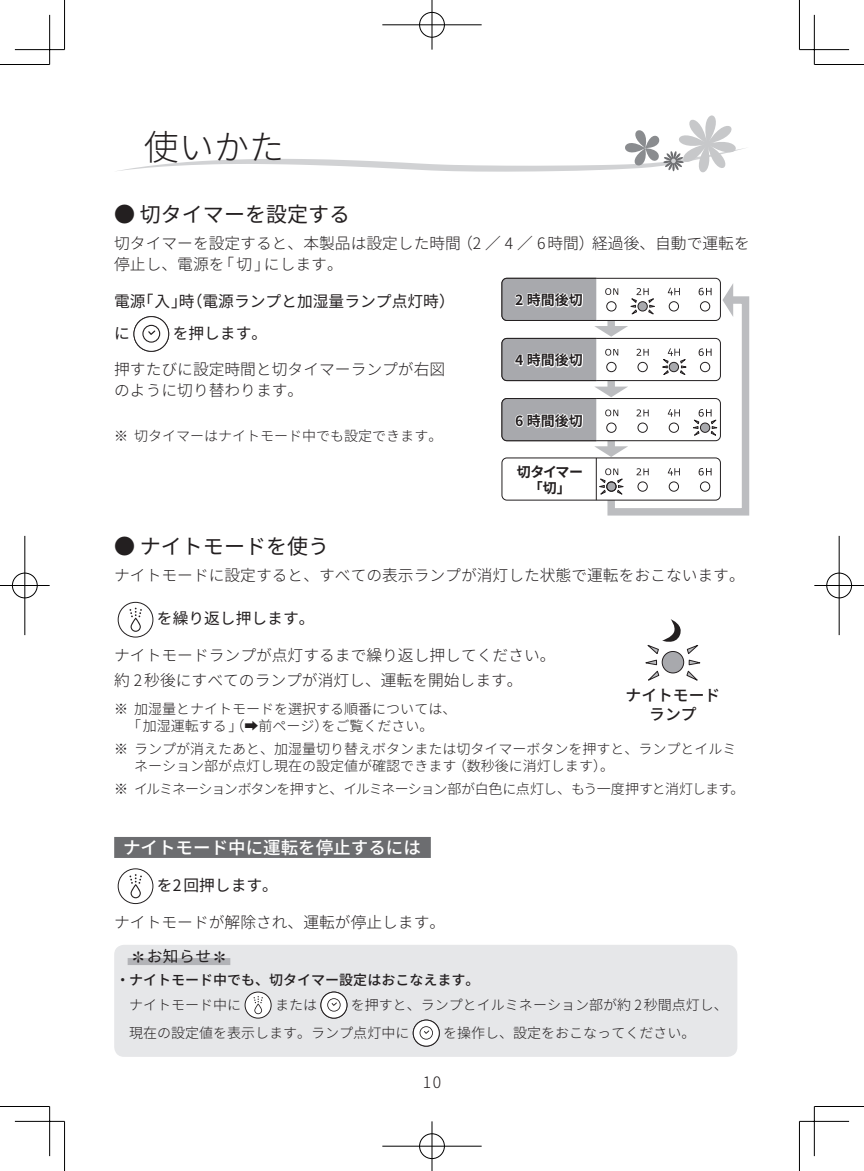
<style>
.page{position:relative;width:864px;height:1171px;background:#fff}
.page>*{position:absolute;margin:0;border:0;box-sizing:border-box;transform-origin:0 0}
.t1{font:300 35px "Noto Sans CJ Kjp";color:#231f20}
.t2{font:21px "Noto Sans CJ Kjp";color:#231f20}
.t3{font:500 17.5px "Noto Sans CJ Kjp";color:#fff}
.t4{font:300 15.75px/21px "Noto Sans CJ Kjp";color:#231f20}
.t5{font:15.75px/31.5px "Noto Sans CJ Kjp";color:#231f20}
.t6{font:500 15.75px/19.2px "Noto Sans CJ Kjp";color:#231f20;text-align:center}
.t7{font:300 14px/17.5px "Noto Sans CJ Kjp";color:#231f20}
.t8{font:300 14px "Noto Sans CJ Kjp";letter-spacing:-.055em;color:#231f20}
.t9{font:500 14px "Noto Sans CJ Kjp";color:#231f20}
.t10{font:700 14px/15.8px "Noto Sans CJ Kjp";color:#231f20;text-align:center}
</style>
<div class="page">
<svg style="left:118px;top:115px;width:627px;height:58px"></svg>
<div style="left:118px;top:602px;width:35px;height:35px;border:1px solid #231f20;border-radius:50%"></div>
<svg style="left:129px;top:608px;width:13px;height:24px"></svg>
<svg style="left:645px;top:619px;width:56px;height:62px"></svg>
<div style="left:114px;top:837px;width:316px;height:21px;background:#6c6d70"></div>
<div style="left:118px;top:868px;width:35px;height:36px;border:1px solid #231f20;border-radius:50%"></div>
<svg style="left:129px;top:874px;width:13px;height:24px"></svg>
<svg style="left:501px;top:278px;width:248px;height:237px"></svg>
<div style="left:133px;top:316px;width:36px;height:36px;border:1px solid #231f20;border-radius:50%"></div>
<svg style="left:142px;top:325px;width:18px;height:18px"></svg>
<div style="left:114px;top:945px;width:623px;height:112px;background:#e6e7e9;border-radius:10px"></div>
<div style="left:128px;top:958px;width:102px;height:7px;background:#b2b3b7"></div>
<div style="left:245px;top:992px;width:26px;height:26px;background:#fff;border-radius:50%"></div>
<div style="left:245px;top:992px;width:26px;height:26px;border:1px solid #231f20;border-radius:50%"></div>
<svg style="left:253px;top:996px;width:10px;height:18px"></svg>
<svg style="left:321px;top:992px;width:26px;height:26px"></svg>
<div style="left:320px;top:992px;width:27px;height:26px;border:1px solid #231f20;border-radius:50%"></div>
<svg style="left:327px;top:998px;width:13px;height:13px"></svg>
<div style="left:413px;top:1020px;width:26px;height:26px;background:#fff;border-radius:50%"></div>
<div style="left:413px;top:1020px;width:26px;height:26px;border:1px solid #231f20;border-radius:50%"></div>
<svg style="left:419px;top:1026px;width:14px;height:13px"></svg>
<hr style="left:0;top:64px;width:50px;height:1px;background:#000">
<hr style="left:814px;top:64px;width:49px;height:1px;background:#000">
<hr style="left:0;top:1106px;width:50px;height:1px;background:#000">
<hr style="left:814px;top:1106px;width:49px;height:1px;background:#000">
<hr style="left:64px;top:0;width:1px;height:50px;background:#000">
<hr style="left:64px;top:1121px;width:1px;height:50px;background:#000">
<hr style="left:798px;top:0;width:1px;height:50px;background:#000">
<hr style="left:798px;top:1121px;width:1px;height:50px;background:#000">
<hr style="left:15px;top:49px;width:49px;height:1px;background:#000">
<hr style="left:799px;top:49px;width:49px;height:1px;background:#000">
<hr style="left:15px;top:1121px;width:49px;height:1px;background:#000">
<hr style="left:799px;top:1121px;width:49px;height:1px;background:#000">
<hr style="left:49px;top:15px;width:1px;height:49px;background:#000">
<hr style="left:49px;top:1106px;width:1px;height:50px;background:#000">
<hr style="left:813px;top:15px;width:1px;height:49px;background:#000">
<hr style="left:813px;top:1106px;width:1px;height:50px;background:#000">
<div style="left:418px;top:11px;width:27px;height:27px;border:2px solid #fff;border-radius:50%"></div>
<hr style="left:382px;top:24px;width:99px;height:2px;background:#fff">
<hr style="left:430px;top:0;width:3px;height:50px;background:#fff">
<div style="left:419px;top:12px;width:25px;height:25px;border:1px solid #000;border-radius:50%"></div>
<hr style="left:382px;top:25px;width:99px;height:1px;background:#000">
<hr style="left:431px;top:0;width:1px;height:50px;background:#000">
<div style="left:418px;top:1132px;width:27px;height:28px;border:2px solid #fff;border-radius:50%"></div>
<hr style="left:382px;top:1145px;width:99px;height:2px;background:#fff">
<hr style="left:430px;top:1121px;width:3px;height:50px;background:#fff">
<div style="left:419px;top:1133px;width:25px;height:26px;border:1px solid #000;border-radius:50%"></div>
<hr style="left:382px;top:1146px;width:99px;height:1px;background:#000">
<hr style="left:431px;top:1121px;width:1px;height:50px;background:#000">
<div style="left:11px;top:572px;width:27px;height:27px;border:2px solid #fff;border-radius:50%"></div>
<hr style="left:0;top:584px;width:50px;height:3px;background:#fff">
<hr style="left:24px;top:536px;width:2px;height:99px;background:#fff">
<div style="left:12px;top:573px;width:25px;height:25px;border:1px solid #000;border-radius:50%"></div>
<hr style="left:0;top:585px;width:50px;height:1px;background:#000">
<hr style="left:25px;top:536px;width:1px;height:99px;background:#000">
<div style="left:825px;top:572px;width:27px;height:27px;border:2px solid #fff;border-radius:50%"></div>
<hr style="left:814px;top:584px;width:49px;height:3px;background:#fff">
<hr style="left:837px;top:536px;width:3px;height:99px;background:#fff">
<div style="left:826px;top:573px;width:25px;height:25px;border:1px solid #000;border-radius:50%"></div>
<hr style="left:814px;top:585px;width:49px;height:1px;background:#000">
<hr style="left:838px;top:536px;width:1px;height:99px;background:#000">
<h1 class="t1" style="left:144px;top:127px;width:141px">使いかた</h1>
<h2 class="t2" style="left:114px;top:202px;width:237px">● 切タイマーを設定する</h2>
<p class="t4" style="left:114px;top:233px;width:636px">切タイマーを設定すると、本製品は設定した時間（2 ／ 4 ／ 6時間）経過後、自動で運転を停止し、電源を「切」にします。</p>
<p class="t10" style="left:515px;top:292px;width:69px">2 時間後切</p>
<p class="t5" style="left:114px;top:286px;width:342px">電源「入」時（電源ランプと加湿量ランプ点灯時）に</p>
<p class="t5" style="left:172px;top:317px;width:96px">を押します。</p>
<p class="t4" style="left:114px;top:359px;width:332px">押すたびに設定時間と切タイマーランプが右図のように切り替わります。</p>
<p class="t7" style="left:114px;top:428px;width:329px">※ 切タイマーはナイトモード中でも設定できます。</p>
<p class="t10" style="left:515px;top:353px;width:69px">4 時間後切</p>
<p class="t10" style="left:515px;top:413px;width:69px">6 時間後切</p>
<p class="t10" style="left:516px;top:464px;width:68px">切タイマー「切」</p>
<h2 class="t2" style="left:114px;top:535px;width:216px">● ナイトモードを使う</h2>
<p class="t4" style="left:114px;top:565px;width:632px">ナイトモードに設定すると、すべての表示ランプが消灯した状態で運転をおこないます。</p>
<p class="t5" style="left:157px;top:603px;width:159px">を繰り返し押します。</p>
<p class="t4" style="left:114px;top:643px;width:442px;line-height:24.5px">ナイトモードランプが点灯するまで繰り返し押してください。約 2秒後にすべてのランプが消灯し、運転を開始します。</p>
<p class="t7" style="left:127px;top:700px;width:331px;text-indent:-13px">※ 加湿量とナイトモードを選択する順番については、「加湿運転する」（➡前ページ）をご覧ください。</p>
<p class="t7" style="left:134px;top:740px;width:604px;text-indent:-20px">※ ランプが消えたあと、加湿量切り替えボタンまたは切タイマーボタンを押すと、ランプとイルミネーション部が点灯し現在の設定値が確認できます（数秒後に消灯します）。</p>
<p class="t8" style="left:114px;top:780px;width:631px">※ イルミネーションボタンを押すと、イルミネーション部が白色に点灯し、もう一度押すと消灯します。</p>
<p class="t6" style="left:625px;top:685px;width:96px">ナイトモードランプ</p>
<p class="t3" style="left:123px;top:837px;width:299px">ナイトモード中に運転を停止するには</p>
<p class="t5" style="left:157px;top:870px;width:122px">を2 回押します。</p>
<p class="t4" style="left:114px;top:912px;width:332px">ナイトモードが解除され、運転が停止します。</p>
<p class="t5" style="left:132px;top:940px;width:94px">✽お知らせ✽</p>
<p class="t9" style="left:116px;top:971px;width:365px">・ ナイトモード中でも、切タイマー設定はおこなえます。</p>
<p class="t7" style="left:129px;top:996px;width:113px">ナイトモード中に</p>
<p class="t7" style="left:275px;top:996px;width:43px">または</p>
<p class="t7" style="left:129px;top:991px;width:600px;line-height:28px;text-indent:222px">を押すと、ランプとイルミネーション部が約 2秒間点灯し、現在の設定値を表示します。ランプ点灯中に</p>
<p class="t7" style="left:443px;top:1024px;width:253px">を操作し、設定をおこなってください。</p>
<p class="t4" style="left:422px;top:1071px;width:20px">10</p>
</div>
